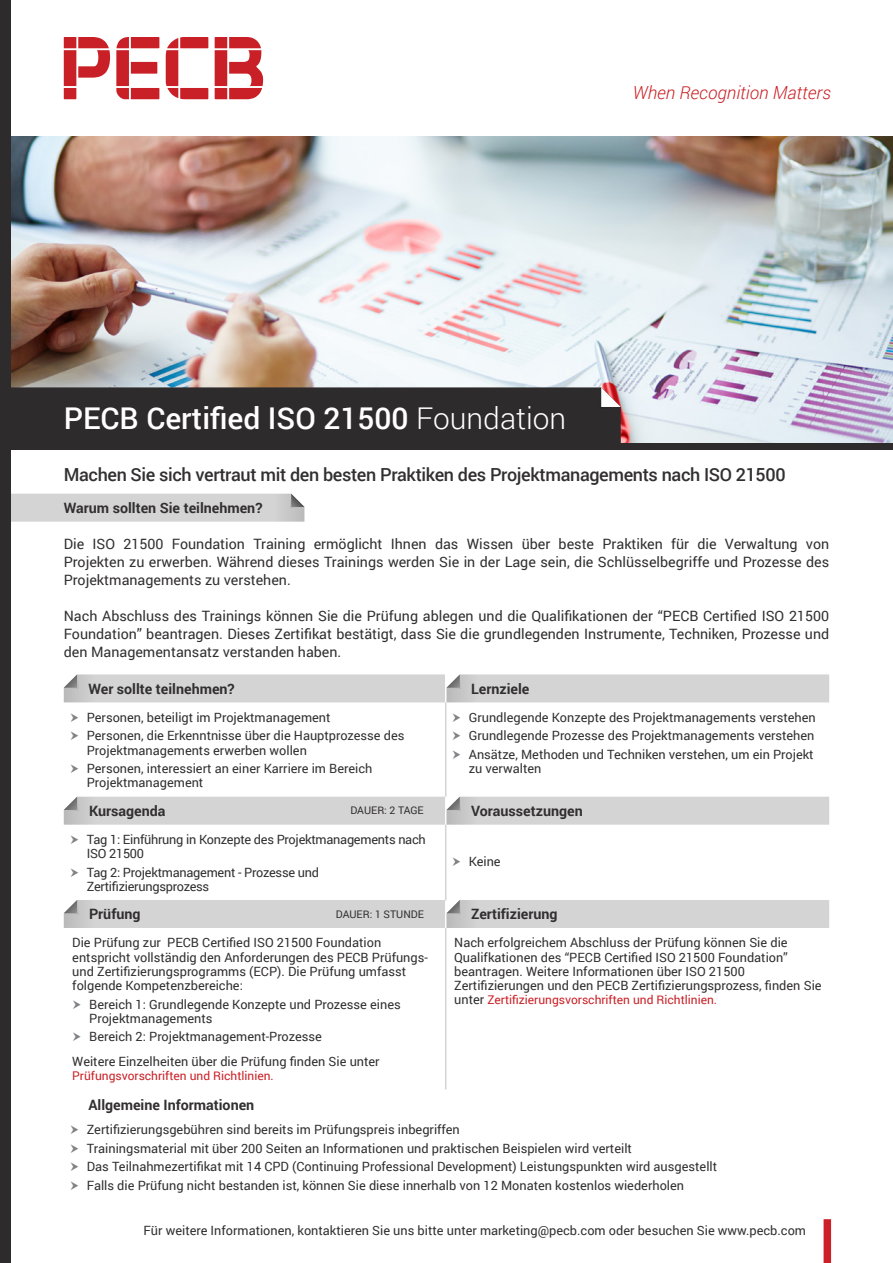
<style>
.page{position:relative;width:893px;height:1263px;background:#fff}
.page>*{position:absolute;margin:0;border:0;box-sizing:border-box;transform-origin:0 0}
.t1{font:500 30px "Roboto";color:#fff}
.t2{font:500 18px "Roboto";letter-spacing:-.02em;color:#312f30}
.t3{font:italic 300 18px "Roboto";color:#ca2026}
.t4{font:14.25px/18px "Roboto";color:#312f30;text-align:justify}
.t5{font:700 14.25px "Roboto";color:#312f30}
.Bullet{font:12.75px/14.2px "Roboto";color:#312f30}
.Bullet-2{font:12.75px/14.2px "Roboto";letter-spacing:-.02em;color:#312f30}
.Bullet-3{font:12px "Roboto";color:#ca2026}
.t6{font:10.5px "Roboto";color:#312f30}
.s1{font-weight:300}
.s2{font-size:12.75px;color:#312f30}
</style>
<div class="page">
<img style="left:11px;top:136px;width:882px;height:307px">
<svg style="left:116px;top:37px;width:43px;height:62px"></svg>
<svg style="left:166px;top:37px;width:42px;height:62px"></svg>
<svg style="left:215px;top:37px;width:48px;height:62px"></svg>
<svg style="left:64px;top:37px;width:46px;height:62px"></svg>
<div style="left:824px;top:1219px;width:7px;height:44px;background:#ca2026"></div>
<svg style="left:11px;top:494px;width:293px;height:28px"></svg>
<hr style="left:445px;top:702px;width:1px;height:95px;background:#d5d4d5">
<hr style="left:445px;top:928px;width:1px;height:161px;background:#d5d4d5">
<hr style="left:445px;top:825px;width:1px;height:75px;background:#d5d4d5">
<svg style="left:64px;top:674px;width:765px;height:28px"></svg>
<svg style="left:64px;top:797px;width:765px;height:28px"></svg>
<div style="left:64px;top:900px;width:765px;height:28px;background:#d5d4d5"></div>
<div style="left:0;top:0;width:11px;height:1263px;background:#2e2b2c"></div>
<div style="left:11px;top:387px;width:610px;height:56px;background:#2e2b2c"></div>
<div style="left:0;top:443px;width:893px;height:6px;background:#2e2b2c"></div>
<p class="t3" style="left:633px;top:81px;width:200px">When Recognition Matters</p>
<p class="t1" style="left:64px;top:398px;width:504px">PECB Certified ISO 21500 <span class="s1">Foundation</span></p>
<p class="t2" style="left:64px;top:462px;width:723px">Machen Sie sich vertraut mit den besten Praktiken des Projektmanagements nach ISO 21500</p>
<p class="t5" style="left:64px;top:498px;width:200px">Warum sollten Sie teilnehmen?</p>
<p class="t4" style="left:64px;top:535px;width:767px">Die ISO 21500 Foundation Training ermöglicht Ihnen das Wissen über beste Praktiken für die Verwaltung von Projekten zu erwerben. Während dieses Trainings werden Sie in der Lage sein, die Schlüsselbegriffe und Prozesse des Projektmanagements zu verstehen.</p>
<p class="t4" style="left:64px;top:607px;width:767px">Nach Abschluss des Trainings können Sie die Prüfung ablegen und die Qualifikationen der “PECB Certified ISO 21500<br>Foundation” beantragen. Dieses Zertifikat bestätigt, dass Sie die grundlegenden Instrumente, Techniken, Prozesse und den Managementansatz verstanden haben.</p>
<p class="t5" style="left:88px;top:679px;width:148px">Wer sollte teilnehmen?</p>
<p class="t5" style="left:471px;top:679px;width:60px">Lernziele</p>
<p class="Bullet" style="left:87px;top:710px;width:245px">Personen, beteiligt im Projektmanagement</p>
<p class="Bullet" style="left:87px;top:728px;width:319px">Personen, die Erkenntnisse über die Hauptprozesse des<br>Projektmanagements erwerben wollen</p>
<p class="Bullet" style="left:87px;top:761px;width:287px">Personen, interessiert an einer Karriere im Bereich<br>Projektmanagement</p>
<p class="Bullet" style="left:469px;top:710px;width:349px">Grundlegende Konzepte des Projektmanagements verstehen</p>
<p class="Bullet" style="left:469px;top:728px;width:347px">Grundlegende Prozesse des Projektmanagements verstehen</p>
<p class="Bullet" style="left:469px;top:747px;width:346px">Ansätze, Methoden und Techniken verstehen, um ein Projekt zu verwalten</p>
<p class="t5" style="left:89px;top:801px;width:78px">Kursagenda</p>
<p class="t6" style="left:350px;top:803px;width:75px">DAUER: 2 TAGE</p>
<p class="t5" style="left:471px;top:801px;width:113px">Voraussetzungen</p>
<p class="Bullet-2" style="left:87px;top:832px;width:341px">Tag 1: Einführung in Konzepte des Projektmanagements nach<br>ISO 21500</p>
<p class="Bullet-2" style="left:87px;top:865px;width:234px">Tag 2: Projektmanagement - Prozesse und<br>Zertifizierungsprozess</p>
<p class="Bullet" style="left:469px;top:854px;width:33px">Keine</p>
<p class="t5" style="left:89px;top:904px;width:53px">Prüfung</p>
<p class="t6" style="left:336px;top:907px;width:89px">DAUER: 1 STUNDE</p>
<p class="t5" style="left:471px;top:904px;width:88px">Zertifizierung</p>
<p class="Bullet" style="left:72px;top:935px;width:357px">Die Prüfung zur PECB Certified ISO 21500 Foundation entspricht vollständig den Anforderungen des PECB Prüfungs&shy;und Zertifizierungsprogramms (ECP). Die Prüfung umfasst folgende Kompetenzbereiche:</p>
<p class="Bullet" style="left:89px;top:996px;width:313px">Bereich 1: Grundlegende Konzepte und Prozesse eines<br>Projektmanagements</p>
<p class="Bullet" style="left:89px;top:1029px;width:234px">Bereich 2: Projektmanagement-Prozesse</p>
<p class="Bullet" style="left:72px;top:1054px;width:309px">Weitere Einzelheiten über die Prüfung finden Sie unter</p>
<p class="Bullet-3" style="left:72px;top:1067px;width:203px">Prüfungsvorschriften und Richtlinien.</p>
<p class="t5" style="left:88px;top:1094px;width:167px">Allgemeine Informationen</p>
<p class="Bullet" style="left:454px;top:935px;width:369px">Nach erfolgreichem Abschluss der Prüfung können Sie die Qualifkationen des “PECB Certified ISO 21500 Foundation” beantragen. Weitere Informationen über ISO 21500<br>Zertifizierungen und den PECB Zertifizierungsprozess, finden Sie</p>
<p class="Bullet-3" style="left:454px;top:992px;width:264px"><span class="s2">unter</span> Zertifizierungsvorschriften und Richtlinien.</p>
<p class="Bullet" style="left:87px;top:1122px;width:375px">Zertifizierungsgebühren sind bereits im Prüfungspreis inbegriffen</p>
<p class="Bullet" style="left:87px;top:1141px;width:547px">Trainingsmaterial mit über 200 Seiten an Informationen und praktischen Beispielen wird verteilt</p>
<p class="Bullet" style="left:87px;top:1159px;width:632px">Das Teilnahmezertifikat mit 14 CPD (Continuing Professional Development) Leistungspunkten wird ausgestellt</p>
<p class="Bullet" style="left:87px;top:1178px;width:599px">Falls die Prüfung nicht bestanden ist, können Sie diese innerhalb von 12 Monaten kostenlos wiederholen</p>
<p class="Bullet" style="left:144px;top:1223px;width:664px">Für weitere Informationen, kontaktieren Sie uns bitte unter marketing@pecb.com oder besuchen Sie www.pecb.com</p>
</div>
